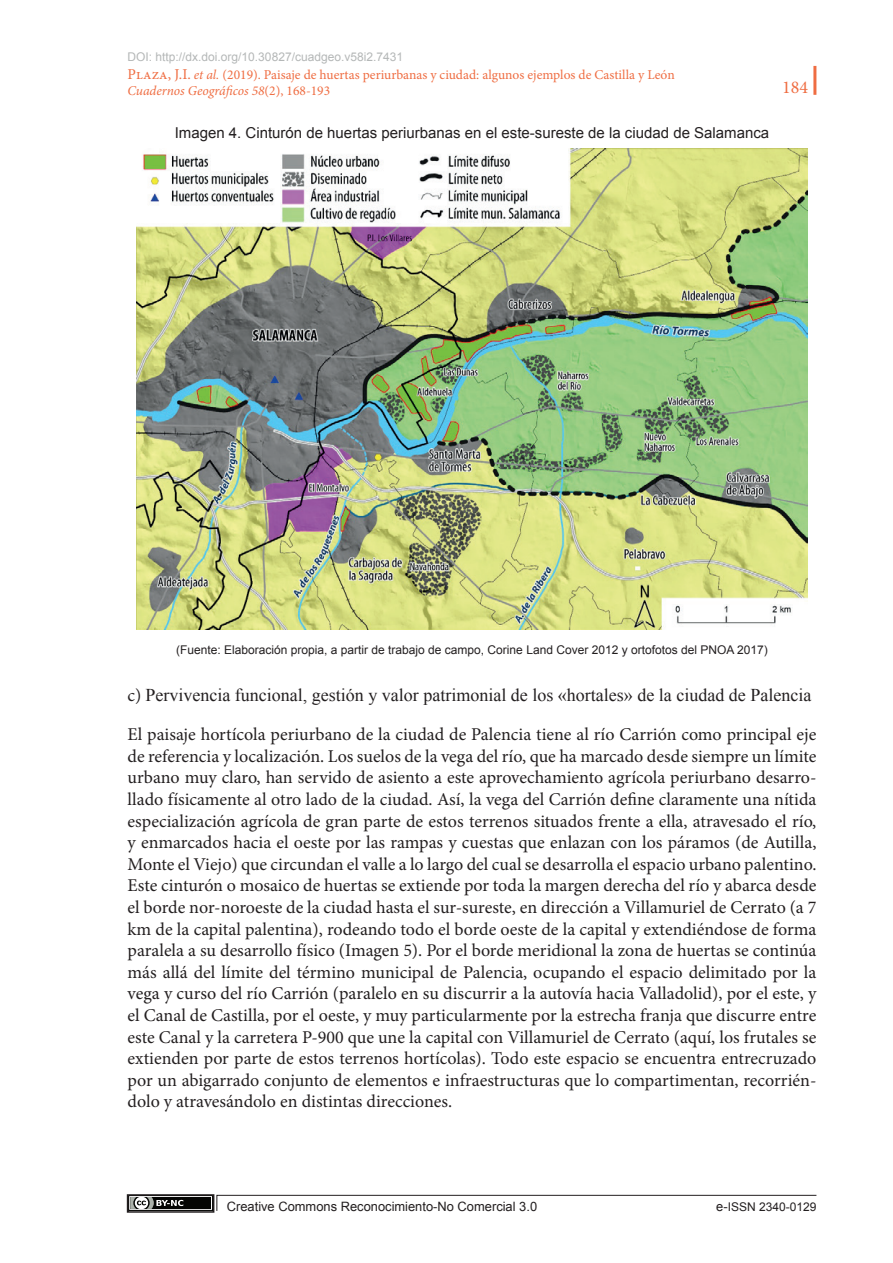
<style>
.page{position:relative;width:893px;height:1263px;background:#fff}
.page>*{position:absolute;margin:0;border:0;box-sizing:border-box;transform-origin:0 0}
.t1{font:18px/21.6px "Minion Pro";color:#231f20;text-align:justify}
.t2{font:18px "Times New Roman";color:#231f20}
.t3{font:18px "Minion Pro";color:#ef6d42}
.t4{font:15px "Arial";color:#231f20}
.t5{font:13.5px/16.2px "Minion Pro";color:#ef6d42}
.t6{font:12.9px "Arial";color:#231f20}
.t7{font:12px "Arial";color:#231f20}
.t8{font:12px "Arial";color:#b4b7b7}
.s1{font-size:15px}
.s2{font-style:italic}
.s3{font-family:"Minion Pro"}
.s4{font-size:12.9px}
</style>
<div class="page">
<hr style="left:813px;top:66px;width:3px;height:29px;background:#ef6d42">
<div style="left:130px;top:1197px;width:81px;height:12px;background:#040503"></div>
<svg style="left:130px;top:1197px;width:53px;height:12px"></svg>
<div style="left:127px;top:1194px;width:87px;height:19px;border:2px solid #231f20"></div>
<svg style="left:216px;top:1194px;width:601px;height:17px"></svg>
<img style="left:136px;top:149px;width:672px;height:481px">
<p class="t8" style="left:128px;top:49px;width:277px">DOI: http://dx.doi.org/10.30827/cuadgeo.v58i2.7431</p>
<p class="t5" style="left:128px;top:66px;width:549px"><span class="s1">Plaza, J.I.</span> <span class="s2">et al.</span> (2019). Paisaje de huertas periurbanas y ciudad: algunos ejemplos de Castilla y León<br><span class="s2">Cuadernos Geográficos 58</span>(2), 168-193</p>
<p class="t4" style="left:175px;top:123px;width:596px">Imagen 4. Cinturón de huertas periurbanas en el este-sureste de la ciudad de Salamanca</p>
<p class="t3" style="left:782px;top:75px;width:27px">184</p>
<p class="t7" style="left:176px;top:642px;width:593px">(Fuente: Elaboración propia, a partir de trabajo de campo, Corine Land Cover 2012 y ortofotos del PNOA 2017)</p>
<p class="t2" style="left:128px;top:683px;width:685px"><span class="s3">c)</span> Pervivencia funcional, gestión y valor patrimonial de los «hortales» de la ciudad de Palencia</p>
<p class="t1" style="left:128px;top:724px;width:690px">El paisaje hortícola periurbano de la ciudad de Palencia tiene al río Carrión como principal eje de referencia y localización. Los suelos de la vega del río, que ha marcado desde siempre un límite urbano muy claro, han servido de asiento a este aprovechamiento agrícola periurbano desarro&shy;llado físicamente al otro lado de la ciudad. Así, la vega del Carrión define claramente una nítida especialización agrícola de gran parte de estos terrenos situados frente a ella, atravesado el río, y enmarcados hacia el oeste por las rampas y cuestas que enlazan con los páramos (de Autilla, Monte el Viejo) que circundan el valle a lo largo del cual se desarrolla el espacio urbano palentino.<br>Este cinturón o mosaico de huertas se extiende por toda la margen derecha del río y abarca desde el borde nor-noroeste de la ciudad hasta el sur-sureste, en dirección a Villamuriel de Cerrato (a 7 km de la capital palentina), rodeando todo el borde oeste de la capital y extendiéndose de forma paralela a su desarrollo físico (Imagen 5). Por el borde meridional la zona de huertas se continúa más allá del límite del término municipal de Palencia, ocupando el espacio delimitado por la vega y curso del río Carrión (paralelo en su discurrir a la autovía hacia Valladolid), por el este, y el Canal de Castilla, por el oeste, y muy particularmente por la estrecha franja que discurre entre este Canal y la carretera P-900 que une la capital con Villamuriel de Cerrato (aquí, los frutales se extienden por parte de estos terrenos hortícolas). Todo este espacio se encuentra entrecruzado por un abigarrado conjunto de elementos e infraestructuras que lo compartimentan, recorrién&shy;dolo y atravesándolo en distintas direcciones.</p>
<p class="t6" style="left:227px;top:1198px;width:312px">Creative Commons Reconocimiento-No Comercial 3.0</p>
<p class="t7" style="left:716px;top:1199px;width:102px"><span class="s4">e-</span>ISSN 2340-0129</p>
</div>
